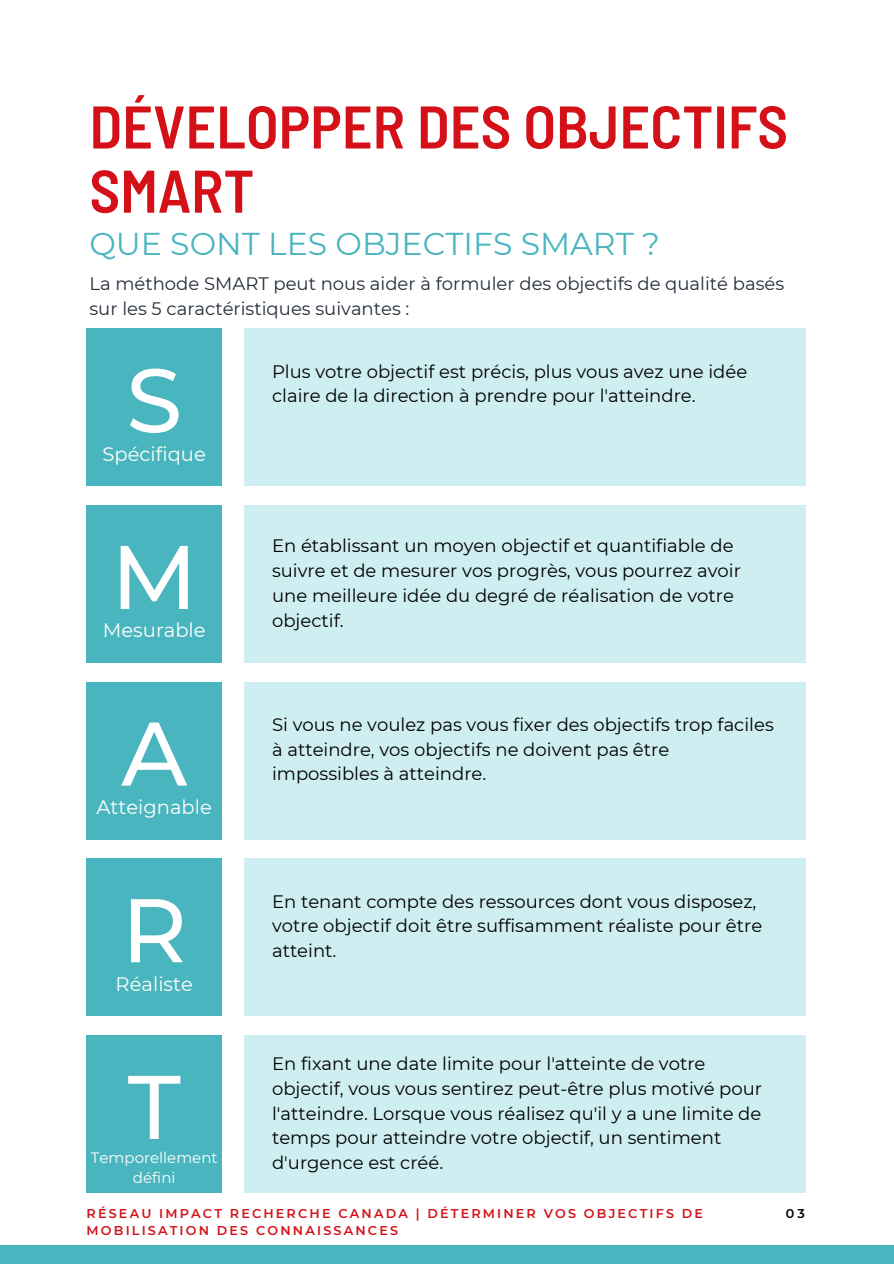
<style>
.page{position:relative;width:894px;height:1264px;background:#fff}
.page>*{position:absolute;margin:0;border:0;box-sizing:border-box;transform-origin:0 0}
.t1{font:500 90.15px "Montserrat";color:#fff}
.t2{font:600 semi-condensed 60px/64.2px "Barlow";color:#d41118}
.t3{font:31.5px "Montserrat";color:#4ab5bf}
.t4{font:19.5px "Montserrat";color:#fff}
.t5{font:18px/24.8px "Montserrat";color:#000}
.t6{font:18px/24.8px "Montserrat";color:#242d3a}
.t7{font:15px/20.2px "Montserrat";color:#fff;text-align:center}
.t8{font:600 12.75px/17px "Montserrat";letter-spacing:.17em;color:#d41118}
.t9{font:600 12.75px "Montserrat";color:#000}
</style>
<div class="page">
<div style="left:0;top:1244px;width:893px;height:19px;background:#49b5be"></div>
<div style="left:87px;top:328px;width:135px;height:158px;background:#49b5be"></div>
<div style="left:87px;top:505px;width:135px;height:157px;background:#49b5be"></div>
<div style="left:87px;top:681px;width:135px;height:158px;background:#49b5be"></div>
<div style="left:87px;top:858px;width:135px;height:158px;background:#49b5be"></div>
<div style="left:87px;top:1035px;width:135px;height:157px;background:#49b5be"></div>
<div style="left:244px;top:328px;width:561px;height:158px;background:#ceeef1"></div>
<div style="left:244px;top:505px;width:561px;height:157px;background:#ceeef1"></div>
<div style="left:244px;top:681px;width:561px;height:158px;background:#ceeef1"></div>
<div style="left:244px;top:858px;width:561px;height:158px;background:#ceeef1"></div>
<div style="left:244px;top:1035px;width:561px;height:157px;background:#ceeef1"></div>
<p class="t2" style="left:89px;top:92px;width:700px">DÉVELOPPER DES OBJECTIFS<br>SMART</p>
<p class="t3" style="left:89px;top:224px;width:572px">QUE SONT LES OBJECTIFS SMART ?</p>
<p class="t6" style="left:89px;top:271px;width:696px">La méthode SMART peut nous aider à formuler des objectifs de qualité basés sur les 5 caractéristiques suivantes :</p>
<p class="t1" style="left:126px;top:345px;width:57px">S</p>
<p class="t4" style="left:103px;top:442px;width:105px">Spécifique</p>
<p class="t1" style="left:111px;top:521px;width:88px">M</p>
<p class="t4" style="left:103px;top:618px;width:104px">Mesurable</p>
<p class="t1" style="left:121px;top:698px;width:67px">A</p>
<p class="t4" style="left:97px;top:795px;width:117px">Atteignable</p>
<p class="t1" style="left:121px;top:875px;width:67px">R</p>
<p class="t4" style="left:116px;top:971px;width:79px">Réaliste</p>
<p class="t1" style="left:128px;top:1051px;width:54px">T</p>
<p class="t7" style="left:91px;top:1147px;width:128px">Temporellement défini</p>
<p class="t5" style="left:272px;top:359px;width:476px">Plus votre objectif est précis, plus vous avez une idée claire de la direction à prendre pour l'atteindre.</p>
<p class="t5" style="left:272px;top:533px;width:470px">En établissant un moyen objectif et quantifiable de suivre et de mesurer vos progrès, vous pourrez avoir une meilleure idée du degré de réalisation de votre objectif.</p>
<p class="t5" style="left:272px;top:712px;width:503px">Si vous ne voulez pas vous fixer des objectifs trop faciles à atteindre, vos objectifs ne doivent pas être impossibles à atteindre.</p>
<p class="t5" style="left:272px;top:888px;width:491px">En tenant compte des ressources dont vous disposez, votre objectif doit être suffisamment réaliste pour être atteint.</p>
<p class="t5" style="left:272px;top:1051px;width:491px">En fixant une date limite pour l'atteinte de votre objectif, vous vous sentirez peut-être plus motivé pour l'atteindre. Lorsque vous réalisez qu'il y a une limite de temps pour atteindre votre objectif, un sentiment d'urgence est créé.</p>
<p class="t8" style="left:87px;top:1205px;width:617px">RÉSEAU IMPACT RECHERCHE CANADA | DÉTERMINER VOS OBJECTIFS DE<br>MOBILISATION DES CONNAISSANCES</p>
<p class="t9" style="left:785px;top:1205px;width:21px">03</p>
</div>
